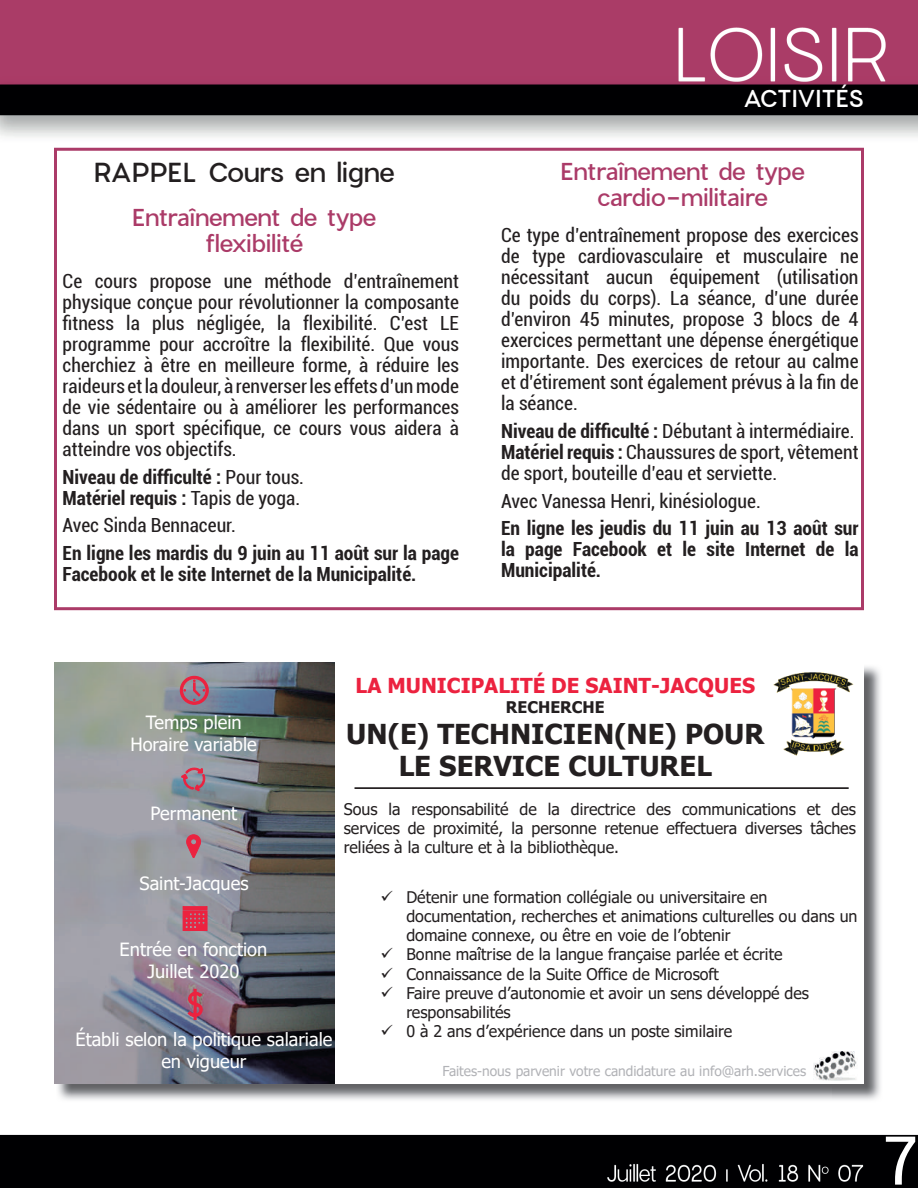
<style>
.page{position:relative;width:918px;height:1188px;background:#fff}
.page>*{position:absolute;margin:0;border:0;box-sizing:border-box;transform-origin:0 0}
.t1{font:condensed 67.5px "Roboto";color:#fff}
.t2{font:700 27.45px/32.8px "Tahoma";color:#231f20;text-align:center}
.t3{font:500 27px "Charlevoix Pro";letter-spacing:-.015em;color:#231f20}
.t4{font:500 24px/26.2px "Charlevoix Pro";letter-spacing:-.02em;color:#ab3b68;text-align:center}
.t5{font:500 24px "Charlevoix Pro";letter-spacing:-.04em;color:#fff}
.t6{font:700 20.55px "Tahoma";color:#ec223f}
.t7{font:condensed 19.5px/21px "Roboto";color:#231f20;text-align:justify}
.t8{font:700 condensed 19.5px/21px "Roboto";color:#231f20}
.t9{font:18.3px/21.9px "Tahoma";color:#fff;text-align:center}
.t10{font:16.05px/19.2px "Tahoma";color:#231f20}
.t11{font:700 16.05px "Tahoma";color:#231f20}
.t12{font:13.65px "Tahoma";color:#b2b3b7}
.s1{font-weight:400}
.s2{font-weight:700}
</style>
<div class="page">
<img style="left:0;top:0;width:918px;height:1188px">
<div style="left:54px;top:148px;width:810px;height:462px;border:3px solid #ab3b68"></div>
<img style="left:832px;top:664px;width:51px;height:438px">
<img style="left:56px;top:1083px;width:776px;height:19px">
<div style="left:54px;top:662px;width:810px;height:421px;background:#fff"></div>
<img style="left:54px;top:662px;width:280px;height:421px">
<hr style="left:355px;top:787px;width:494px;height:2px;background:#231f20">
<img style="left:814px;top:1052px;width:43px;height:29px">
<svg style="left:181px;top:767px;width:25px;height:25px"></svg>
<svg style="left:185px;top:834px;width:16px;height:25px"></svg>
<svg style="left:179px;top:675px;width:30px;height:30px"></svg>
<img style="left:773px;top:672px;width:81px;height:84px">
<svg style="left:188px;top:989px;width:15px;height:31px"></svg>
<svg style="left:183px;top:910px;width:24px;height:21px"></svg>
<div style="left:183px;top:906px;width:24px;height:4px;border:1px solid #ec223f"></div>
<h3 class="t3" style="left:94px;top:155px;width:303px">RAPPEL Cours en ligne</h3>
<p class="t4" style="left:132px;top:204px;width:246px">Entraînement de type flexibilité</p>
<p class="t7" style="left:63px;top:270px;width:398px">Ce cours propose une méthode d’entraînement physique conçue pour révolutionner la composante fitness la plus négligée, la flexibilité. C’est LE programme pour accroître la flexibilité. Que vous cherchiez à être en meilleure forme, à réduire les raideurs et la douleur, à renverser les effets d’un mode de vie sédentaire ou à améliorer les performances dans un sport spécifique, ce cours vous aidera à atteindre vos objectifs.</p>
<p class="t8" style="left:63px;top:465px;width:243px">Niveau de difficulté : <span class="s1">Pour tous.<br></span>Matériel requis : <span class="s1">Tapis de yoga.</span></p>
<p class="t7" style="left:63px;top:514px;width:175px">Avec Sinda Bennaceur.</p>
<p class="t8" style="left:63px;top:542px;width:398px">En ligne les mardis du 9 juin au 11 août sur la page<br>Facebook et le site Internet de la Municipalité.</p>
<p class="t5" style="left:743px;top:82px;width:122px">ACTIVITÉS</p>
<p class="t4" style="left:560px;top:158px;width:246px">Entraînement de type cardio-militaire</p>
<p class="t7" style="left:501px;top:224px;width:359px">Ce type d’entraînement propose des exercices de type cardiovasculaire et musculaire ne nécessitant aucun équipement (utilisation du poids du corps). La séance, d’une durée d’environ 45 minutes, propose 3 blocs de 4 exercices permettant une dépense énergétique importante. Des exercices de retour au calme et d’étirement sont également prévus à la fin de la séance.</p>
<p class="t7" style="left:501px;top:420px;width:359px;text-align:left"><span class="s2">Niveau de difficulté :</span> Débutant à intermédiaire.<br><span class="s2">Matériel requis :</span> Chaussures de sport, vêtement de sport, bouteille d’eau et serviette.</p>
<p class="t7" style="left:501px;top:490px;width:261px">Avec Vanessa Henri, kinésiologue.</p>
<p class="t8" style="left:501px;top:517px;width:359px;text-align:justify">En ligne les jeudis du 11 juin au 13 août sur la page Facebook et le site Internet de la Municipalité.</p>
<p class="t9" style="left:130px;top:713px;width:128px">Temps plein<br>Horaire variable</p>
<p class="t9" style="left:151px;top:803px;width:88px">Permanent</p>
<p class="t9" style="left:140px;top:873px;width:110px">Saint-Jacques</p>
<p class="t9" style="left:120px;top:939px;width:149px">Entrée en fonction<br>Juillet 2020</p>
<p class="t9" style="left:75px;top:1030px;width:259px">Établi selon la politique salariale en vigueur</p>
<p class="t6" style="left:356px;top:671px;width:401px">LA MUNICIPALITÉ DE SAINT-JACQUES</p>
<p class="t11" style="left:506px;top:696px;width:100px">RECHERCHE</p>
<h2 class="t2" style="left:346px;top:718px;width:420px">UN(E) TECHNICIEN(NE) POUR<br>LE SERVICE CULTUREL</h2>
<p class="t10" style="left:344px;top:800px;width:514px;text-align:justify">Sous la responsabilité de la directrice des communications et des services de proximité, la personne retenue effectuera diverses tâches reliées à la culture et à la bibliothèque.</p>
<p class="t10" style="left:406px;top:888px;width:453px;text-indent:-26px">✓ Détenir une formation collégiale ou universitaire en documentation, recherches et animations culturelles ou dans un domaine connexe, ou être en voie de l’obtenir</p>
<p class="t10" style="left:381px;top:946px;width:403px">✓ Bonne maîtrise de la langue française parlée et écrite</p>
<p class="t10" style="left:381px;top:965px;width:340px">✓ Connaissance de la Suite Office de Microsoft</p>
<p class="t10" style="left:406px;top:984px;width:404px;text-indent:-26px">✓ Faire preuve d’autonomie et avoir un sens développé des responsabilités</p>
<p class="t10" style="left:381px;top:1023px;width:353px">✓ 0 à 2 ans d’expérience dans un poste similaire</p>
<p class="t12" style="left:443px;top:1062px;width:365px">Faites-nous parvenir votre candidature au info@arh.services</p>
<h1 class="t1" style="left:883px;top:1114px;width:36px">7</h1>
</div>
